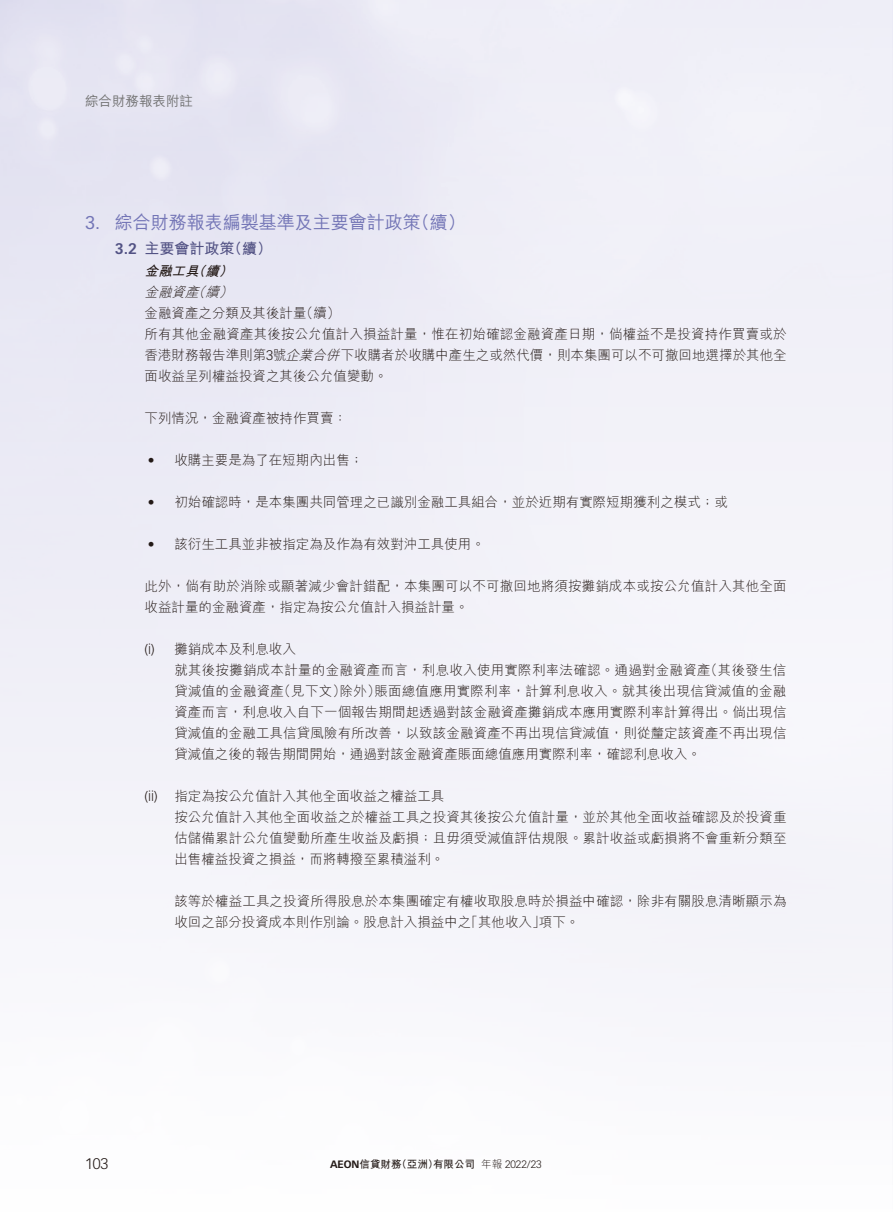
<style>
.page{position:relative;width:893px;height:1212px;background:#fff}
.page>*{position:absolute;margin:0;border:0;box-sizing:border-box;transform-origin:0 0}
.t1{font:500 18px "M Hei HK";color:#7375b6}
.t2{font:18px "Vectora LT Std";color:#7375b6}
.t3{font:700 15px "M Hei HK";color:#525284}
.t4{font:300 15px "Vectora LT Std";color:#231916}
.t5{font:700 15px "Vectora LT Std";color:#525284}
.t6{font:300 13.5px/21px "M Hei HK";letter-spacing:.01em;color:#231916}
.t7{font:300 13.5px "Vectora LT Std";color:#231916}
.t8{font:500 13.5px "M Hei HK";color:#727272}
.t9{font:italic 700 13.5px "M Hei HK";color:#231916}
.t10{font:italic 300 13.5px "M Hei HK";color:#231916}
.t11{font:300 10.5px "Vectora LT Std";color:#231916}
.t12{font:700 10.5px "M Hei HK";color:#231916}
.t13{font:700 10.5px "Vectora LT Std";color:#231916}
.s1{font-family:"Vectora LT Std"}
.s2{font-style:italic}
.s3{font-family:"M Hei HK"}
</style>
<div class="page">
<p class="t8" style="left:85px;top:91px;width:109px">綜合財務報表附註</p>
<h1 class="t2" style="left:85px;top:212px;width:17px">3.</h1>
<h1 class="t1" style="left:115px;top:209px;width:307px">綜合財務報表編製基準及主要會計政策</h1>
<h1 class="t1" style="left:412px;top:209px;width:55px">（續(</h1>
<p class="t5" style="left:115px;top:240px;width:24px">3.2</p>
<p class="t3" style="left:145px;top:238px;width:91px">主要會計政策</p>
<p class="t3" style="left:227px;top:238px;width:46px">（續(</p>
<p class="t9" style="left:145px;top:261px;width:80px">金融工具續</p>
<p class="t9" style="left:192px;top:261px;width:20px">（</p>
<p class="t9" style="left:219px;top:261px;width:20px">(</p>
<p class="t10" style="left:145px;top:282px;width:81px">金融資產續</p>
<p class="t10" style="left:192px;top:282px;width:20px">（</p>
<p class="t10" style="left:219px;top:282px;width:20px">(</p>
<p class="t6" style="left:300px;top:302px;width:42px">（續(</p>
<p class="t6" style="left:145px;top:302px;width:644px">金融資產之分類及其後計量<br>所有其他金融資產其後按公允值計入損益計量，惟在初始確認金融資產日期，倘權益不是投資持作買賣或於香港財務報告準則第<span class="s1">3</span>號<span class="s2">企業合併</span>下收購者於收購中產生之或然代價，則本集團可以不可撤回地選擇於其他全面收益呈列權益投資之其後公允值變動。</p>
<p class="t6" style="left:145px;top:407px;width:204px">下列情況，金融資產被持作買賣：</p>
<p class="t6" style="left:174px;top:449px;width:190px">收購主要是為了在短期內出售;</p>
<p class="t7" style="left:148px;top:452px;width:8px">•</p>
<p class="t7" style="left:148px;top:494px;width:8px">•</p>
<p class="t6" style="left:174px;top:491px;width:555px">初始確認時，是本集團共同管理之已識別金融工具組合，並於近期有實際短期獲利之模式；或</p>
<p class="t6" style="left:174px;top:533px;width:312px">該衍生工具並非被指定為及作為有效對沖工具使用。</p>
<p class="t7" style="left:148px;top:536px;width:8px">•</p>
<p class="t6" style="left:145px;top:575px;width:644px">此外，倘有助於消除或顯著減少會計錯配，本集團可以不可撤回地將須按攤銷成本或按公允值計入其他全面收益計量的金融資產，指定為按公允值計入損益計量。</p>
<p class="t6" style="left:174px;top:638px;width:123px">攤銷成本及利息收入</p>
<p class="t7" style="left:145px;top:641px;width:12px">) i(</p>
<p class="t7" style="left:145px;top:788px;width:15px">i i( )</p>
<p class="t6" style="left:704px;top:659px;width:84px">（其後發生信</p>
<p class="t6" style="left:374px;top:659px;width:414px;text-indent:-200px">就其後按攤銷成本計量的金融資產而言，利息收入使用實際利率法確認。通過對金融資產<br>賬面總值應用實際利率，計算利息收入。就其後出現信貸減值的金融</p>
<p class="t6" style="left:174px;top:680px;width:614px">貸減值的金融資產<br>資產而言，利息收入自下一個報告期間起透過對該金融資產攤銷成本應用實際利率計算得出。倘出現信貸減值的金融工具信貸風險有所改善，以致該金融資產不再出現信貸減值，則從釐定該資產不再出現信貸減值之後的報告期間開始，通過對該金融資產賬面總值應用實際利率，確認利息收入。</p>
<p class="t6" style="left:174px;top:785px;width:272px">指定為按公允值計入其他全面收益之權益工具</p>
<p class="t6" style="left:278px;top:680px;width:70px">（見下文）</p>
<p class="t6" style="left:340px;top:680px;width:42px">除外）</p>
<p class="t6" style="left:174px;top:806px;width:614px;text-align:justify">按公允值計入其他全面收益之於權益工具之投資其後按公允值計量，並於其他全面收益確認及於投資重估儲備累計公允值變動所產生收益及虧損；且毋須受減值評估規限。累計收益或虧損將不會重新分類至出售權益投資之損益，而將轉撥至累積溢利。</p>
<p class="t6" style="left:539px;top:890px;width:249px;text-indent:-365px">該等於權益工具之投資所得股息於本集團確定有權收取股息時於損益中確認，除非有關股息清晰顯示為項下。</p>
<p class="t6" style="left:174px;top:911px;width:299px">收回之部分投資成本則作別論。股息計入損益中之</p>
<p class="t6" style="left:465px;top:911px;width:82px">「其他收入」</p>
<p class="t4" style="left:85px;top:1154px;width:25px">103</p>
<p class="t13" style="left:330px;top:1158px;width:73px">AEON<span class="s3">信貸財務</span></p>
<p class="t12" style="left:433px;top:1157px;width:43px">有限公司</p>
<p class="t12" style="left:396px;top:1157px;width:43px">（亞洲）</p>
<p class="t11" style="left:481px;top:1158px;width:62px"><span class="s3">年報</span> 2022/23</p>
</div>
